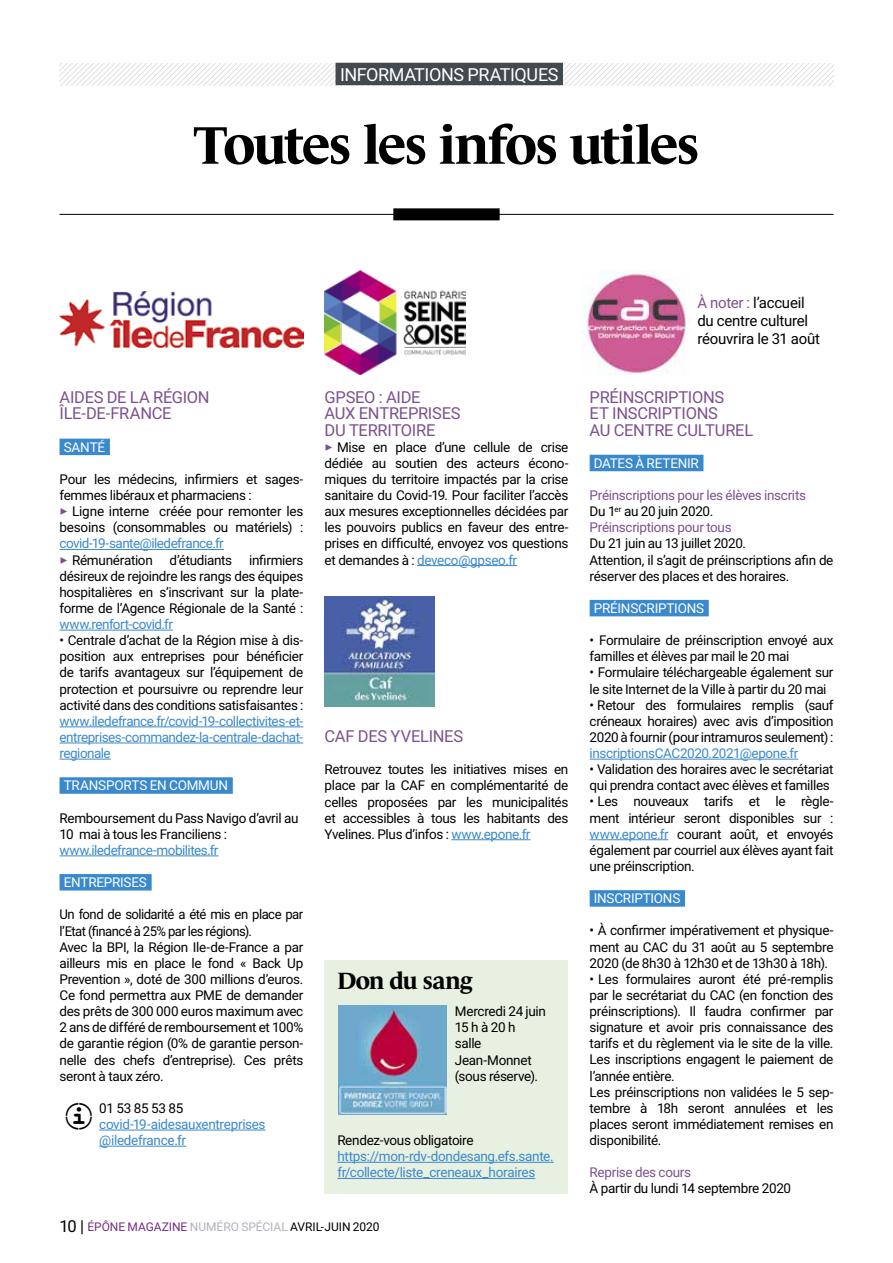
<style>
.page{position:relative;width:893px;height:1263px;background:#fff}
.page>*{position:absolute;margin:0;border:0;box-sizing:border-box;transform-origin:0 0}
.t1{font:700 54px "Le Monde Journal Std";letter-spacing:-.035em;color:#000}
.t2{font:36.15px "Siruca Pictograms";color:#000}
.t3{font:700 24px "Le Monde Journal Std";letter-spacing:-.03em;color:#000}
.t4{font:18px "Roboto";letter-spacing:-.025em;color:#fff}
.t5{font:16.5px/16px "Roboto";letter-spacing:-.02em;color:#7d518f}
.t6{font:15px/18px "Roboto";letter-spacing:-.015em;color:#000}
.t7{font:13.5px/16px "Roboto";letter-spacing:-.025em;color:#000}
.t8{font:13.5px/16px "Roboto";letter-spacing:-.03em;color:#3a89cc}
.t9{font:13.5px/16px "Roboto";letter-spacing:-.025em;color:#7d518f}
.t10{font:13.5px "Roboto";letter-spacing:-.02em;color:#fff}
.t11{font:12px "Roboto";letter-spacing:-.005em;color:#782e82}
.t12{font:12px "Roboto";color:#000}
.s1{color:#7d518f}
.s2{color:#3a89cc}
.s3{font-size:16.5px;color:#000}
.s4{color:#b1b2b9}
.s5{color:#000}
</style>
<div class="page">
<svg style="left:60px;top:64px;width:773px;height:21px"></svg>
<div style="left:336px;top:63px;width:227px;height:22px;background:#42494f"></div>
<div style="left:60px;top:439px;width:50px;height:16px;background:#3a89cc"></div>
<hr style="left:60px;top:549px;width:164px;height:1px;background:#3a89cc">
<hr style="left:60px;top:630px;width:113px;height:1px;background:#3a89cc">
<hr style="left:60px;top:726px;width:243px;height:1px;background:#3a89cc">
<hr style="left:60px;top:743px;width:243px;height:1px;background:#3a89cc">
<hr style="left:60px;top:759px;width:51px;height:1px;background:#3a89cc">
<div style="left:60px;top:777px;width:173px;height:17px;background:#3a89cc"></div>
<hr style="left:60px;top:855px;width:158px;height:1px;background:#3a89cc">
<div style="left:60px;top:874px;width:92px;height:16px;background:#3a89cc"></div>
<hr style="left:99px;top:1130px;width:167px;height:1px;background:#3a89cc">
<hr style="left:99px;top:1146px;width:87px;height:1px;background:#3a89cc">
<hr style="left:417px;top:565px;width:100px;height:1px;background:#3a89cc">
<hr style="left:451px;top:839px;width:79px;height:1px;background:#3a89cc">
<div style="left:590px;top:455px;width:113px;height:16px;background:#3a89cc"></div>
<div style="left:590px;top:600px;width:119px;height:16px;background:#3a89cc"></div>
<hr style="left:590px;top:759px;width:208px;height:1px;background:#3a89cc">
<hr style="left:590px;top:839px;width:78px;height:1px;background:#3a89cc">
<div style="left:590px;top:890px;width:95px;height:17px;background:#3a89cc"></div>
<hr style="left:60px;top:214px;width:773px;height:1px;background:#000">
<div style="left:393px;top:208px;width:107px;height:12px;background:#000"></div>
<img style="left:60px;top:292px;width:243px;height:56px">
<img style="left:325px;top:270px;width:141px;height:104px">
<img style="left:581px;top:270px;width:105px;height:104px">
<img style="left:325px;top:596px;width:110px;height:110px">
<div style="left:325px;top:960px;width:243px;height:234px;background:#e7f0e1"></div>
<hr style="left:337px;top:1162px;width:217px;height:1px;background:#3a89cc">
<hr style="left:337px;top:1178px;width:198px;height:1px;background:#3a89cc">
<img style="left:338px;top:1006px;width:108px;height:108px">
<h3 class="t4" style="left:340px;top:62px;width:220px">INFORMATIONS PRATIQUES</h3>
<h1 class="t1" style="left:194px;top:115px;width:507px">Toutes les infos utiles</h1>
<p class="t5" style="left:60px;top:389px;width:152px">AIDES DE LA RÉGION<br>ÎLE-DE-FRANCE</p>
<p class="t10" style="left:64px;top:437px;width:43px">SANTÉ</p>
<p class="t7" style="left:60px;top:471px;width:245px">Pour les médecins, infirmiers et sages&shy;femmes libéraux et pharmaciens :</p>
<p class="t7" style="left:60px;top:503px;width:245px"><span class="s1">✓</span> Ligne interne créée pour remonter les besoins (consommables ou matériels) :</p>
<p class="t8" style="left:60px;top:535px;width:166px">covid-19-sante@iledefrance.fr</p>
<p class="t7" style="left:60px;top:551px;width:245px;text-align:justify"><span class="s1">✓</span> Rémunération d’étudiants infirmiers désireux de rejoindre les rangs des équipes hospitalières en s’inscrivant sur la plate&shy;forme de l’Agence Régionale de la Santé :</p>
<p class="t8" style="left:60px;top:616px;width:115px">www.renfort-covid.fr</p>
<p class="t7" style="left:60px;top:632px;width:245px;text-align:justify">• Centrale d’achat de la Région mise à dis&shy;position aux entreprises pour bénéficier de tarifs avantageux sur l’équipement de protection et poursuivre ou reprendre leur activité dans des conditions satisfaisantes :</p>
<p class="t8" style="left:60px;top:712px;width:245px;text-align:justify">www.iledefrance.fr/covid-19-collectivites-et&shy;entreprises-commandez-la-centrale-dachat&shy;regionale</p>
<p class="t10" style="left:64px;top:776px;width:166px">TRANSPORTS EN COMMUN</p>
<p class="t7" style="left:60px;top:809px;width:240px">Remboursement du Pass Navigo d’avril au<br>10 mai à tous les Franciliens :</p>
<p class="t8" style="left:60px;top:841px;width:160px">www.iledefrance-mobilites.fr</p>
<p class="t10" style="left:64px;top:873px;width:85px">ENTREPRISES</p>
<p class="t7" style="left:60px;top:906px;width:245px">Un fond de solidarité a été mis en place par l’Etat (financé à 25% par les régions).<br>Avec la BPI, la Région Ile-de-France a par ailleurs mis en place le fond « Back Up Prevention », doté de 300 millions d’euros.<br>Ce fond permettra aux PME de demander des prêts de 300 000 euros maximum avec 2 ans de différé de remboursement et 100% de garantie région (0% de garantie person&shy;nelle des chefs d’entreprise). Ces prêts seront à taux zéro.</p>
<h2 class="t2" style="left:60px;top:1099px;width:40px">!</h2>
<p class="t7" style="left:99px;top:1099px;width:86px">01 53 85 53 85</p>
<p class="t8" style="left:99px;top:1116px;width:168px">covid-19-aidesauxentreprises @iledefrance.fr</p>
<p class="t5" style="left:325px;top:389px;width:137px">GPSEO : AIDE<br>AUX ENTREPRISES<br>DU TERRITOIRE</p>
<p class="t7" style="left:325px;top:438px;width:245px;text-align:justify"><span class="s1">✓</span> Mise en place d’une cellule de crise dédiée au soutien des acteurs écono&shy;miques du territoire impactés par la crise sanitaire du Covid-19. Pour faciliter l’accès aux mesures exceptionnelles décidées par les pouvoirs publics en faveur des entre&shy;prises en difficulté, envoyez vos questions et demandes à : <span class="s2">deveco@gpseo.fr</span></p>
<p class="t5" style="left:325px;top:727px;width:140px">CAF DES YVELINES</p>
<p class="t7" style="left:325px;top:761px;width:245px;text-align:justify">Retrouvez toutes les initiatives mises en place par la CAF en complémentarité de celles proposées par les municipalités et accessibles à tous les habitants des Yvelines. Plus d’infos : <span class="s2">www.epone.fr</span></p>
<h3 class="t3" style="left:337px;top:967px;width:137px">Don du sang</h3>
<p class="t7" style="left:455px;top:1003px;width:93px">Mercredi 24 juin<br>15 h à 20 h<br>salle<br>Jean-Monnet (sous réserve).</p>
<p class="t7" style="left:337px;top:1132px;width:138px">Rendez-vous obligatoire</p>
<p class="t8" style="left:337px;top:1148px;width:218px">https://mon-rdv-dondesang.efs.sante. fr/collecte/liste_creneaux_horaires</p>
<p class="t11" style="left:60px;top:1219px;width:279px"><span class="s3">10 |</span> ÉPÔNE MAGAZINE <span class="s4">NUMÉRO SPÉCIAL</span> <span class="s5">avril-juin</span></p>
<p class="t12" style="left:353px;top:1219px;width:28px">2020</p>
<p class="t6" style="left:697px;top:293px;width:124px"><span class="s1">À noter :</span> l’accueil du centre culturel réouvrira le 31 août</p>
<p class="t5" style="left:590px;top:389px;width:165px">PRÉINSCRIPTIONS<br>ET INSCRIPTIONS<br>AU CENTRE CULTUREL</p>
<p class="t10" style="left:594px;top:454px;width:106px">DATES À RETENIR</p>
<p class="t9" style="left:590px;top:487px;width:218px">Préinscriptions pour les élèves inscrits<br><span class="s5">Du 1</span><sup>er</sup> <span class="s5">au 20 juin 2020.<br></span>Préinscriptions pour tous</p>
<p class="t7" style="left:590px;top:535px;width:245px">Du 21 juin au 13 juillet 2020.<br>Attention, il s’agit de préinscriptions afin de réserver des places et des horaires.</p>
<p class="t10" style="left:594px;top:599px;width:112px">PRÉINSCRIPTIONS</p>
<p class="t7" style="left:590px;top:632px;width:245px">• Formulaire de préinscription envoyé aux familles et élèves par mail le 20 mai</p>
<p class="t7" style="left:590px;top:664px;width:245px">• Formulaire téléchargeable également sur le site Internet de la Ville à partir du 20 mai</p>
<p class="t7" style="left:590px;top:696px;width:245px;text-align:justify">• Retour des formulaires remplis (sauf créneaux horaires) avec avis d’imposition 2020 à fournir (pour intramuros seulement) :</p>
<p class="t8" style="left:590px;top:745px;width:210px">inscriptionsCAC2020.2021@epone.fr</p>
<p class="t7" style="left:590px;top:761px;width:245px">• Validation des horaires avec le secrétariat qui prendra contact avec élèves et familles</p>
<p class="t7" style="left:590px;top:793px;width:245px;text-align:justify">• Les nouveaux tarifs et le règle&shy;ment intérieur seront disponibles sur : <span class="s2">www.epone.fr</span> courant août, et envoyés également par courriel aux élèves ayant fait une préinscription.</p>
<p class="t10" style="left:594px;top:889px;width:88px">INSCRIPTIONS</p>
<p class="t7" style="left:590px;top:922px;width:245px;text-align:justify">• À confirmer impérativement et physique&shy;ment au CAC du 31 août au 5 septembre 2020 (de 8h30 à 12h30 et de 13h30 à 18h).</p>
<p class="t7" style="left:590px;top:970px;width:245px">• Les formulaires auront été pré-remplis par le secrétariat du CAC (en fonction des préinscriptions). Il faudra confirmer par signature et avoir pris connaissance des tarifs et du règlement via le site de la ville.<br>Les inscriptions engagent le paiement de l’année entière.<br>Les préinscriptions non validées le 5 sep&shy;tembre à 18h seront annulées et les places seront immédiatement remises en disponibilité.</p>
<p class="t9" style="left:590px;top:1164px;width:103px">Reprise des cours</p>
<p class="t7" style="left:590px;top:1180px;width:203px">À partir du lundi 14 septembre 2020</p>
</div>
